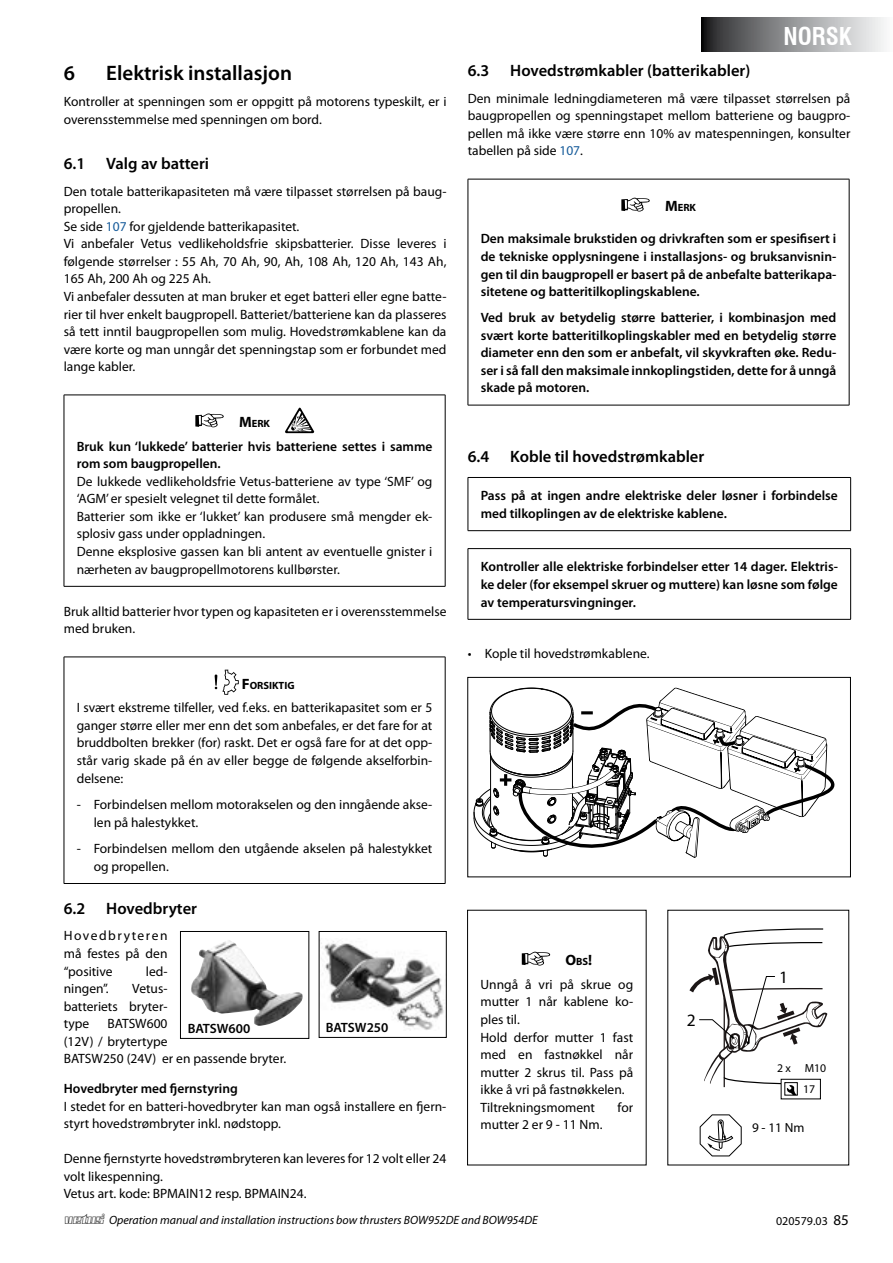
<style>
.page{position:relative;width:893px;height:1263px;background:#fff}
.page>*{position:absolute;margin:0;border:0;box-sizing:border-box;transform-origin:0 0}
.t1{font:700 condensed 24px "Swiss 721 BT";color:#fff}
.t2{font:600 21px "Myriad Pro";color:#000}
.t3{font:17.4px "Myriad Pro";color:#000}
.t4{font:600 16.5px "Myriad Pro";color:#000}
.t5{font:700 15px "Myriad Pro";color:#000}
.t6{font:13.5px/17.5px "Myriad Pro";color:#000}
.t7{font:600 13.5px/17.5px "Myriad Pro";color:#000;text-align:justify}
.t8{font:13.2px "Myriad Pro";color:#000}
.t9{font:italic 12px "Myriad Pro";color:#000}
.t10{font:12px "Myriad Pro";color:#000}
.t11{font:11.7px "Myriad Pro";color:#000}
.t12{font:700 10.5px "Myriad Pro";color:#000}
.s1{color:#165b9a}
.s2{font-size:15px}
.s3{font-size:10.5px}
.s4{font-family:"Vetus Outline";font-style:normal}
</style>
<div class="page">
<svg style="left:699px;top:1114px;width:43px;height:43px"></svg>
<svg style="left:784px;top:1095px;width:14px;height:1px"></svg>
<svg style="left:689px;top:928px;width:138px;height:167px"></svg>
<svg style="left:473px;top:687px;width:362px;height:171px"></svg>
<div style="left:468px;top:677px;width:383px;height:200px;border:1px solid #000"></div>
<hr style="left:64px;top:395px;width:381px;height:1px;background:#000">
<hr style="left:64px;top:395px;width:1px;height:191px;background:#000">
<hr style="left:445px;top:395px;width:1px;height:191px;background:#000">
<hr style="left:64px;top:586px;width:381px;height:1px;background:#000">
<svg style="left:195px;top:413px;width:29px;height:14px"></svg>
<svg style="left:285px;top:408px;width:29px;height:25px"></svg>
<hr style="left:64px;top:657px;width:381px;height:1px;background:#000">
<hr style="left:64px;top:657px;width:1px;height:226px;background:#000">
<hr style="left:445px;top:657px;width:1px;height:226px;background:#000">
<hr style="left:64px;top:883px;width:381px;height:1px;background:#000">
<svg style="left:215px;top:670px;width:24px;height:25px"></svg>
<hr style="left:468px;top:179px;width:381px;height:1px;background:#000">
<hr style="left:468px;top:179px;width:1px;height:226px;background:#000">
<hr style="left:849px;top:179px;width:1px;height:226px;background:#000">
<hr style="left:468px;top:405px;width:381px;height:1px;background:#000">
<svg style="left:621px;top:198px;width:29px;height:14px"></svg>
<hr style="left:468px;top:477px;width:383px;height:1px;background:#000">
<hr style="left:468px;top:478px;width:1px;height:52px;background:#000">
<hr style="left:850px;top:478px;width:1px;height:52px;background:#000">
<hr style="left:468px;top:530px;width:383px;height:1px;background:#000">
<hr style="left:468px;top:548px;width:383px;height:1px;background:#000">
<hr style="left:468px;top:549px;width:1px;height:70px;background:#000">
<hr style="left:850px;top:549px;width:1px;height:70px;background:#000">
<hr style="left:468px;top:619px;width:383px;height:1px;background:#000">
<svg style="left:702px;top:17px;width:182px;height:34px;background:#919293"></svg>
<svg style="left:522px;top:952px;width:28px;height:13px"></svg>
<img style="left:321px;top:941px;width:123px;height:89px">
<img style="left:191px;top:940px;width:112px;height:86px">
<div style="left:180px;top:931px;width:129px;height:107px;border:1px solid #000"></div>
<h2 class="t2" style="left:64px;top:59px;width:13px">6</h2>
<h2 class="t2" style="left:106px;top:59px;width:187px">Elektrisk installasjon</h2>
<p class="t6" style="left:64px;top:93px;width:384px">Kontroller at spenningen som er oppgitt på motorens typeskilt, er i overensstemmelse med spenningen om bord.</p>
<p class="t4" style="left:64px;top:153px;width:23px">6.1</p>
<p class="t4" style="left:106px;top:153px;width:104px">Valg av batteri</p>
<p class="t6" style="left:64px;top:182px;width:384px">Den totale batterikapasiteten må være tilpasset størrelsen på baug&shy;propellen.<br>Se side <span class="s1">107</span> for gjeldende batterikapasitet.<br>Vi anbefaler Vetus vedlikeholdsfrie skipsbatterier. Disse leveres i følgende størrelser : 55 Ah, 70 Ah, 90, Ah, 108 Ah, 120 Ah, 143 Ah, 165 Ah, 200 Ah og 225 Ah.<br>Vi anbefaler dessuten at man bruker et eget batteri eller egne batte&shy;rier til hver enkelt baugpropell. Batteriet/batteriene kan da plasseres så tett inntil baugpropellen som mulig. Hovedstrømkablene kan da være korte og man unngår det spenningstap som er forbundet med lange kabler.</p>
<p class="t12" style="left:239px;top:417px;width:32px"><span class="s2">M</span>ERK</p>
<p class="t7" style="left:77px;top:437px;width:357px">Bruk kun ‘lukkede’ batterier hvis batteriene settes i samme rom som baugpropellen.</p>
<p class="t6" style="left:77px;top:472px;width:357px">De lukkede vedlikeholdsfrie Vetus-batteriene av type ‘SMF’ og ‘AGM’ er spesielt velegnet til dette formålet.<br>Batterier som ikke er ‘lukket’ kan produsere små mengder ek&shy;splosiv gass under oppladningen.<br>Denne eksplosive gassen kan bli antent av eventuelle gnister i nærheten av baugpropellmotorens kullbørster.</p>
<p class="t6" style="left:64px;top:602px;width:384px">Bruk alltid batterier hvor typen og kapasiteten er i overensstemmelse med bruken.</p>
<p class="t12" style="left:242px;top:678px;width:54px"><span class="s2">F</span>ORSIKTIG</p>
<p class="t6" style="left:77px;top:699px;width:357px;text-align:justify">I svært ekstreme tilfeller, ved f.eks. en batterikapasitet som er 5 ganger større eller mer enn det som anbefales, er det fare for at bruddbolten brekker (for) raskt. Det er også fare for at det opp&shy;står varig skade på én av eller begge de følgende akselforbin&shy;delsene:</p>
<p class="t6" style="left:94px;top:795px;width:340px;text-indent:-17px">- Forbindelsen mellom motorakselen og den inngående akse&shy;len på halestykket.</p>
<p class="t6" style="left:94px;top:840px;width:340px;text-indent:-17px">- Forbindelsen mellom den utgående akselen på halestykket og propellen.</p>
<p class="t4" style="left:64px;top:898px;width:23px">6.2</p>
<p class="t4" style="left:106px;top:898px;width:92px">Hovedbryter</p>
<p class="t6" style="left:64px;top:927px;width:105px;text-align:justify">Hovedbryteren må festes på den “positive</p>
<p class="t6" style="left:146px;top:962px;width:23px">led-</p>
<p class="t6" style="left:64px;top:979px;width:46px">ningen”.</p>
<p class="t6" style="left:64px;top:979px;width:105px;text-align:justify;text-indent:68px">Vetus&shy;batteriets bryter&shy;type</p>
<p class="t6" style="left:64px;top:1015px;width:224px;text-indent:44px">BATSW600<br>(12V) / brytertype<br>BATSW250 (24V) er en passende bryter.</p>
<p class="t7" style="left:188px;top:1019px;width:64px">BATSW600</p>
<p class="t7" style="left:326px;top:1018px;width:64px">BATSW250</p>
<p class="t7" style="left:64px;top:1079px;width:176px">Hovedbryter med fjernstyring</p>
<p class="t6" style="left:64px;top:1097px;width:384px">I stedet for en batteri-hovedbryter kan man også installere en fjern&shy;styrt hovedstrømbryter inkl. nødstopp.</p>
<p class="t6" style="left:64px;top:1150px;width:384px">Denne fjernstyrte hovedstrømbryteren kan leveres for 12 volt eller 24 volt likespenning.<br>Vetus art. kode: BPMAIN12 resp. BPMAIN24.</p>
<h1 class="t1" style="left:783px;top:22px;width:70px">NORSK</h1>
<p class="t4" style="left:468px;top:60px;width:23px">6.3</p>
<p class="t4" style="left:510px;top:60px;width:242px">Hovedstrømkabler (batterikabler)</p>
<p class="t6" style="left:468px;top:89px;width:384px;text-align:justify">Den minimale ledningdiameteren må være tilpasset størrelsen på baugpropellen og spenningstapet mellom batteriene og baugpro&shy;pellen må ikke være større enn 10% av matespenningen, konsulter tabellen på side <span class="s1">107</span>.</p>
<p class="t12" style="left:665px;top:201px;width:32px"><span class="s2">M</span>ERK</p>
<p class="t7" style="left:481px;top:230px;width:357px">Den maksimale brukstiden og drivkraften som er spesifisert i de tekniske opplysningene i installasjons- og bruksanvisnin&shy;gen til din baugpropell er basert på de anbefalte batterikapa&shy;sitetene og batteritilkoplingskablene.</p>
<p class="t7" style="left:481px;top:308px;width:357px">Ved bruk av betydelig større batterier, i kombinasjon med svært korte batteritilkoplingskabler med en betydelig større diameter enn den som er anbefalt, vil skyvkraften øke. Redu&shy;ser i så fall den maksimale innkoplingstiden, dette for å unngå skade på motoren.</p>
<p class="t4" style="left:468px;top:446px;width:23px">6.4</p>
<p class="t4" style="left:510px;top:446px;width:196px">Koble til hovedstrømkabler</p>
<p class="t7" style="left:481px;top:487px;width:359px">Pass på at ingen andre elektriske deler løsner i forbindelse med tilkoplingen av de elektriske kablene.</p>
<p class="t7" style="left:481px;top:558px;width:359px">Kontroller alle elektriske forbindelser etter 14 dager. Elektris&shy;ke deler (for eksempel skruer og muttere) kan løsne som følge av temperatursvingninger.</p>
<p class="t6" style="left:468px;top:644px;width:183px">• Kople til hovedstrømkablene.</p>
<p class="t5" style="left:565px;top:950px;width:28px">O<span class="s3">BS</span>!</p>
<p class="t6" style="left:480px;top:975px;width:154px">Unngå å vri på skrue og mutter 1 når kablene ko&shy;ples til.<br>Hold derfor mutter 1 fast med en fastnøkkel når mutter 2 skrus til. Pass på ikke å vri på fastnøkkelen.<br>Tiltrekningsmoment</p>
<p class="t6" style="left:618px;top:1098px;width:17px">for</p>
<p class="t6" style="left:480px;top:1116px;width:123px">mutter 2 er 9 - 11 Nm.</p>
<p class="t3" style="left:687px;top:1009px;width:10px">2</p>
<p class="t3" style="left:779px;top:966px;width:10px">1</p>
<p class="t11" style="left:777px;top:1061px;width:51px">2 x M10</p>
<p class="t11" style="left:803px;top:1081px;width:14px">17</p>
<p class="t8" style="left:752px;top:1119px;width:54px">9 - 11 Nm</p>
<p class="t9" style="left:65px;top:1212px;width:474px"><span class="s4">vetus®</span> Operation manual and installation instructions bow thrusters BOW952DE and BOW954DE</p>
<p class="t10" style="left:776px;top:1213px;width:74px">020579.03 <span class="s2">85</span></p>
</div>
